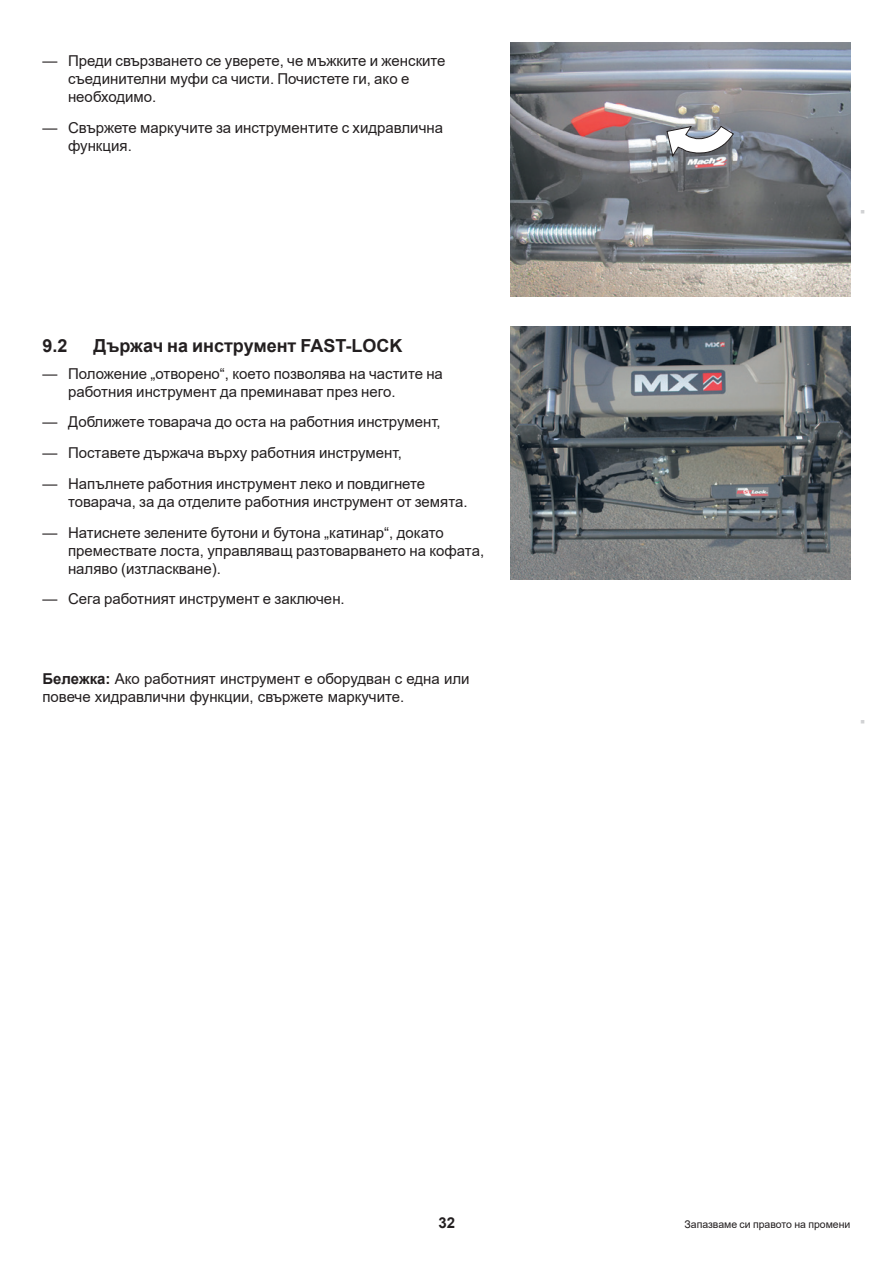
<style>
.page{position:relative;width:893px;height:1263px;background:#fff}
.page>*{position:absolute;margin:0;border:0;box-sizing:border-box;transform-origin:0 0}
.t1{font:700 18px "Arial";color:#231f20}
.Texte_enum{font:15px/18px "Arial";color:#231f20}
.Note{font:15px/18px "Arial";color:#231f20}
.t2{font:700 15px "Arial";color:#231f20}
.Pied_Page_Droit{font:10.5px "Arial";color:#231f20}
.Texte_code{font:7.5px "Arial";color:#d1d2d4}
.s1{font-weight:700}
</style>
<div class="page">
<img style="left:510px;top:43px;width:340px;height:254px">
<svg style="left:666px;top:125px;width:68px;height:32px"></svg>
<img style="left:510px;top:326px;width:340px;height:253px">
<p class="Texte_enum" style="left:68px;top:52px;width:379px;text-indent:-26px">— Преди свързването се уверете, че мъжките и женските съединителни муфи са чисти. Почистете ги, ако е необходимо.</p>
<p class="Texte_enum" style="left:68px;top:118px;width:377px;text-indent:-26px">— Свържете маркучите за инструментите с хидравлична функция.</p>
<p class="t1" style="left:43px;top:333px;width:27px">9.2</p>
<p class="t1" style="left:94px;top:333px;width:310px">Държач на инструмент FAST-LOCK</p>
<p class="Texte_enum" style="left:68px;top:364px;width:376px;text-indent:-26px">— Положение „отворено“, което позволява на частите на работния инструмент да преминават през него.</p>
<p class="Texte_enum" style="left:43px;top:413px;width:400px">— Доближете товарача до оста на работния инструмент,</p>
<p class="Texte_enum" style="left:43px;top:444px;width:361px">— Поставете държача върху работния инструмент,</p>
<p class="Texte_enum" style="left:68px;top:474px;width:401px;text-indent:-26px">— Напълнете работния инструмент леко и повдигнете товарача, за да отделите работния инструмент от земята.</p>
<p class="Texte_enum" style="left:68px;top:523px;width:418px;text-indent:-26px">— Натиснете зелените бутони и бутона „катинар“, докато премествате лоста, управляващ разтоварването на кофата, наляво (изтласкване).</p>
<p class="Texte_enum" style="left:43px;top:590px;width:304px">— Сега работният инструмент е заключен.</p>
<p class="Note" style="left:43px;top:669px;width:429px"><span class="s1">Бележка:</span> Ако работният инструмент е оборудван с една или повече хидравлични функции, свържете маркучите.</p>
<p class="Texte_code" style="left:857px;top:214px;width:6px;rotate:-90deg">■</p>
<p class="Texte_code" style="left:857px;top:724px;width:6px;rotate:-90deg">■</p>
<p class="t2" style="left:438px;top:1212px;width:18px">32</p>
<p class="Pied_Page_Droit" style="left:684px;top:1217px;width:167px">Запазваме си правото на промени</p>
</div>
